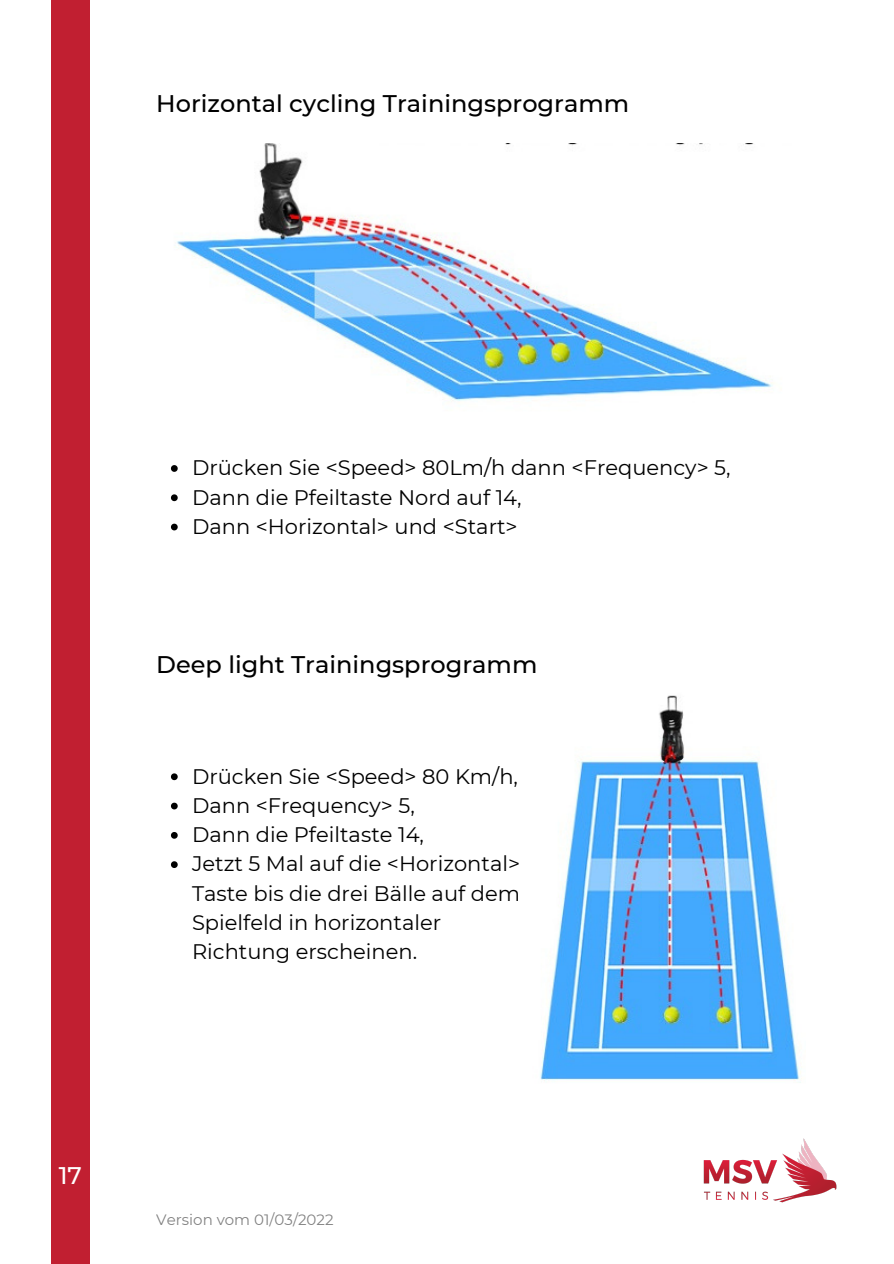
<style>
.page{position:relative;width:894px;height:1264px;background:#fff}
.page>*{position:absolute;margin:0;border:0;box-sizing:border-box;transform-origin:0 0}
.t1{font:500 24px "Montserrat";color:#000}
.t2{font:500 24px "Montserrat";color:#fff}
.t3{font:21px/29.2px "Montserrat";color:#000}
.t4{font:15px "Montserrat";color:#000}
</style>
<div class="page">
<img style="left:703px;top:1138px;width:134px;height:65px">
<div style="left:51px;top:0;width:38px;height:1263px;background:#c11f31"></div>
<img style="left:540px;top:695px;width:262px;height:388px">
<svg style="left:171px;top:465px;width:7px;height:7px"></svg>
<svg style="left:171px;top:494px;width:7px;height:7px"></svg>
<svg style="left:171px;top:523px;width:7px;height:7px"></svg>
<svg style="left:171px;top:773px;width:7px;height:7px"></svg>
<svg style="left:171px;top:802px;width:7px;height:7px"></svg>
<svg style="left:171px;top:832px;width:7px;height:6px"></svg>
<svg style="left:171px;top:861px;width:7px;height:7px"></svg>
<img style="left:177px;top:144px;width:597px;height:259px">
<p class="t1" style="left:156px;top:89px;width:474px">Horizontal cycling Trainingsprogramm</p>
<p class="t3" style="left:192px;top:453px;width:540px">Drücken Sie &lt;Speed&gt; 80Lm/h dann &lt;Frequency&gt; 5,<br>Dann die Pfeiltaste Nord auf 14,<br>Dann &lt;Horizontal&gt; und &lt;Start&gt;</p>
<p class="t1" style="left:156px;top:650px;width:382px">Deep light Trainingsprogramm</p>
<p class="t3" style="left:192px;top:761px;width:329px">Drücken Sie &lt;Speed&gt; 80 Km/h,<br>Dann &lt;Frequency&gt; 5,<br>Dann die Pfeiltaste 14,<br>Jetzt 5 Mal auf die &lt;Horizontal&gt;<br>Taste bis die drei Bälle auf dem<br>Spielfeld in horizontaler<br>Richtung erscheinen.</p>
<p class="t2" style="left:59px;top:1160px;width:25px">17</p>
<p class="t4" style="left:156px;top:1210px;width:179px">Version vom 01/03/2022</p>
</div>
